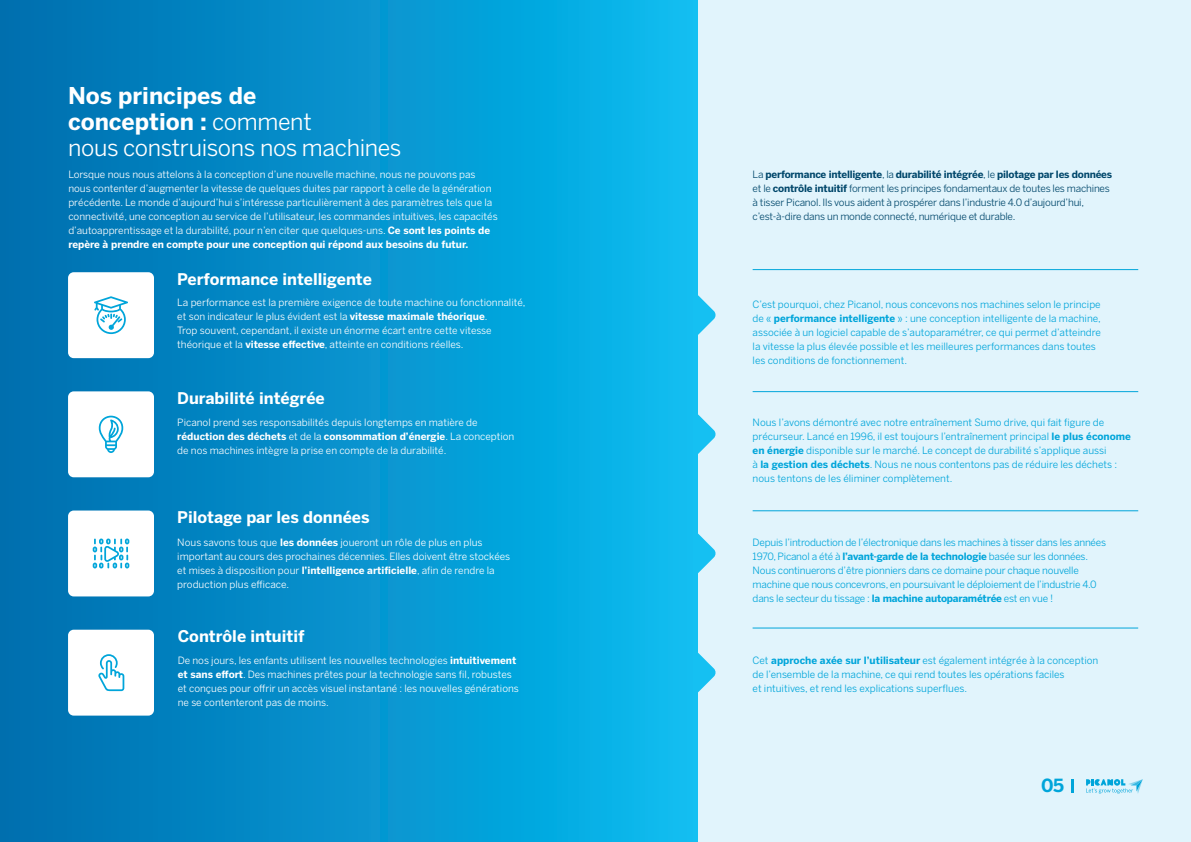
<style>
.page{position:relative;width:1191px;height:842px;background:#fff}
.page>*{position:absolute;margin:0;border:0;box-sizing:border-box;transform-origin:0 0}
.t1{font:23px/26px "Benton Sans";letter-spacing:-.015em;color:#fff}
.t2{font:700 18px "Benton Sans";color:#00a5da}
.t3{font:700 16px "Benton Sans";color:#fff}
.t4{font:10px/14px "Benton Sans";color:#fff}
.t5{font:10px/14px "Benton Sans";color:#00a5da}
.t6{font:10px/14px "Benton Sans";letter-spacing:-.02em;color:#00a5da}
.t7{font:10px/14px "Benton Sans";letter-spacing:-.02em;color:#00476b}
.s1{font-weight:700}
</style>
<div class="page">
<div style="left:0;top:0;width:595px;height:842px;background:linear-gradient(to right,#016dae,#06aee5)"></div>
<div style="left:68px;top:272px;width:86px;height:86px;background:#fff;border-radius:6px"></div>
<svg style="left:94px;top:296px;width:34px;height:38px"></svg>
<div style="left:68px;top:391px;width:86px;height:86px;background:#fff;border-radius:6px"></div>
<svg style="left:99px;top:416px;width:24px;height:37px"></svg>
<div style="left:68px;top:510px;width:86px;height:86px;background:#fff;border-radius:6px"></div>
<svg style="left:93px;top:538px;width:36px;height:30px"></svg>
<div style="left:68px;top:630px;width:86px;height:86px;background:#fff;border-radius:6px"></div>
<svg style="left:98px;top:654px;width:26px;height:37px"></svg>
<div style="left:604px;top:0;width:587px;height:842px;background:#e1f4fc"></div>
<svg style="left:697px;top:294px;width:19px;height:43px"></svg>
<svg style="left:697px;top:413px;width:19px;height:43px"></svg>
<svg style="left:697px;top:532px;width:19px;height:43px"></svg>
<svg style="left:697px;top:651px;width:19px;height:43px"></svg>
<div style="left:595px;top:0;width:102px;height:842px;background:#0fb8ec"></div>
<hr style="left:752px;top:391px;width:386px;height:1px;background:#00a5da">
<hr style="left:752px;top:269px;width:386px;height:1px;background:#00a5da">
<hr style="left:752px;top:510px;width:386px;height:1px;background:#00a5da">
<hr style="left:752px;top:628px;width:386px;height:1px;background:#00a5da">
<svg style="left:1086px;top:779px;width:56px;height:15px"></svg>
<svg style="left:1071px;top:779px;width:2px;height:13px"></svg>
<h1 class="t1" style="left:68px;top:83px;width:335px"><span class="s1">Nos principes de<br>conception :</span> comment<br>nous construisons nos machines</h1>
<p class="t4" style="left:68px;top:168px;width:431px">Lorsque nous nous attelons à la conception d’une nouvelle machine, nous ne pouvons pas nous contenter d’augmenter la vitesse de quelques duites par rapport à celle de la génération précédente. Le monde d’aujourd’hui s’intéresse particulièrement à des paramètres tels que la connectivité, une conception au service de l’utilisateur, les commandes intuitives, les capacités d’autoapprentissage et la durabilité, pour n’en citer que quelques-uns. <span class="s1">Ce sont les points de repère à prendre en compte pour une conception qui répond aux besoins du futur.</span></p>
<h3 class="t3" style="left:177px;top:269px;width:196px">Performance intelligente</h3>
<p class="t4" style="left:177px;top:296px;width:350px">La performance est la première exigence de toute machine ou fonctionnalité, et son indicateur le plus évident est la <span class="s1">vitesse maximale théorique</span>.<br>Trop souvent, cependant, il existe un énorme écart entre cette vitesse théorique et la <span class="s1">vitesse effective</span>, atteinte en conditions réelles.</p>
<h3 class="t3" style="left:177px;top:389px;width:149px">Durabilité intégrée</h3>
<p class="t4" style="left:177px;top:416px;width:339px">Picanol prend ses responsabilités depuis longtemps en matière de <span class="s1">réduction des déchets</span> et de la <span class="s1">consommation d’énergie</span>. La conception de nos machines intègre la prise en compte de la durabilité.</p>
<h3 class="t3" style="left:177px;top:508px;width:194px">Pilotage par les données</h3>
<p class="t4" style="left:177px;top:536px;width:334px">Nous savons tous que <span class="s1">les données</span> joueront un rôle de plus en plus important au cours des prochaines décennies. Elles doivent être stockées et mises à disposition pour <span class="s1">l’intelligence artificielle</span>, afin de rendre la production plus efficace.</p>
<h3 class="t3" style="left:178px;top:627px;width:128px">Contrôle intuitif</h3>
<p class="t4" style="left:178px;top:654px;width:343px">De nos jours, les enfants utilisent les nouvelles technologies <span class="s1">intuitivement et sans effort</span>. Des machines prêtes pour la technologie sans fil, robustes et conçues pour offrir un accès visuel instantané : les nouvelles générations ne se contenteront pas de moins.</p>
<p class="t7" style="left:752px;top:168px;width:361px">La <span class="s1">performance intelligente</span>, la <span class="s1">durabilité intégrée</span>, le <span class="s1">pilotage par les données </span>et le <span class="s1">contrôle intuitif</span> forment les principes fondamentaux de toutes les machines à tisser Picanol. Ils vous aident à prospérer dans l’industrie 4.0 d’aujourd’hui, c’est-à-dire dans un monde connecté, numérique et durable.</p>
<p class="t5" style="left:752px;top:298px;width:350px">C’est pourquoi, chez Picanol, nous concevons nos machines selon le principe de « <span class="s1">performance intelligente</span> » : une conception intelligente de la machine, associée à un logiciel capable de s’autoparamétrer, ce qui permet d’atteindre la vitesse la plus élevée possible et les meilleures performances dans toutes les conditions de fonctionnement.</p>
<p class="t5" style="left:752px;top:416px;width:380px">Nous l’avons démontré avec notre entraînement Sumo drive, qui fait figure de précurseur. Lancé en 1996, il est toujours l’entraînement principal <span class="s1">le plus économe en énergie</span> disponible sur le marché. Le concept de durabilité s’applique aussi<br>à <span class="s1">la gestion des déchets</span>. Nous ne nous contentons pas de réduire les déchets : nous tentons de les éliminer complètement.</p>
<p class="t6" style="left:752px;top:536px;width:355px">Depuis l’introduction de l’électronique dans les machines à tisser dans les années 1970, Picanol a été à <span class="s1">l’avant-garde de la technologie</span> basée sur les données.<br>Nous continuerons d’être pionniers dans ce domaine pour chaque nouvelle machine que nous concevrons, en poursuivant le déploiement de l’industrie 4.0 dans le secteur du tissage : <span class="s1">la machine autoparamétrée</span> est en vue !</p>
<p class="t5" style="left:752px;top:654px;width:347px">Cet <span class="s1">approche axée sur l’utilisateur</span> est également intégrée à la conception de l’ensemble de la machine, ce qui rend toutes les opérations faciles<br>et intuitives, et rend les explications superflues.</p>
<h2 class="t2" style="left:1041px;top:775px;width:24px">05</h2>
</div>
